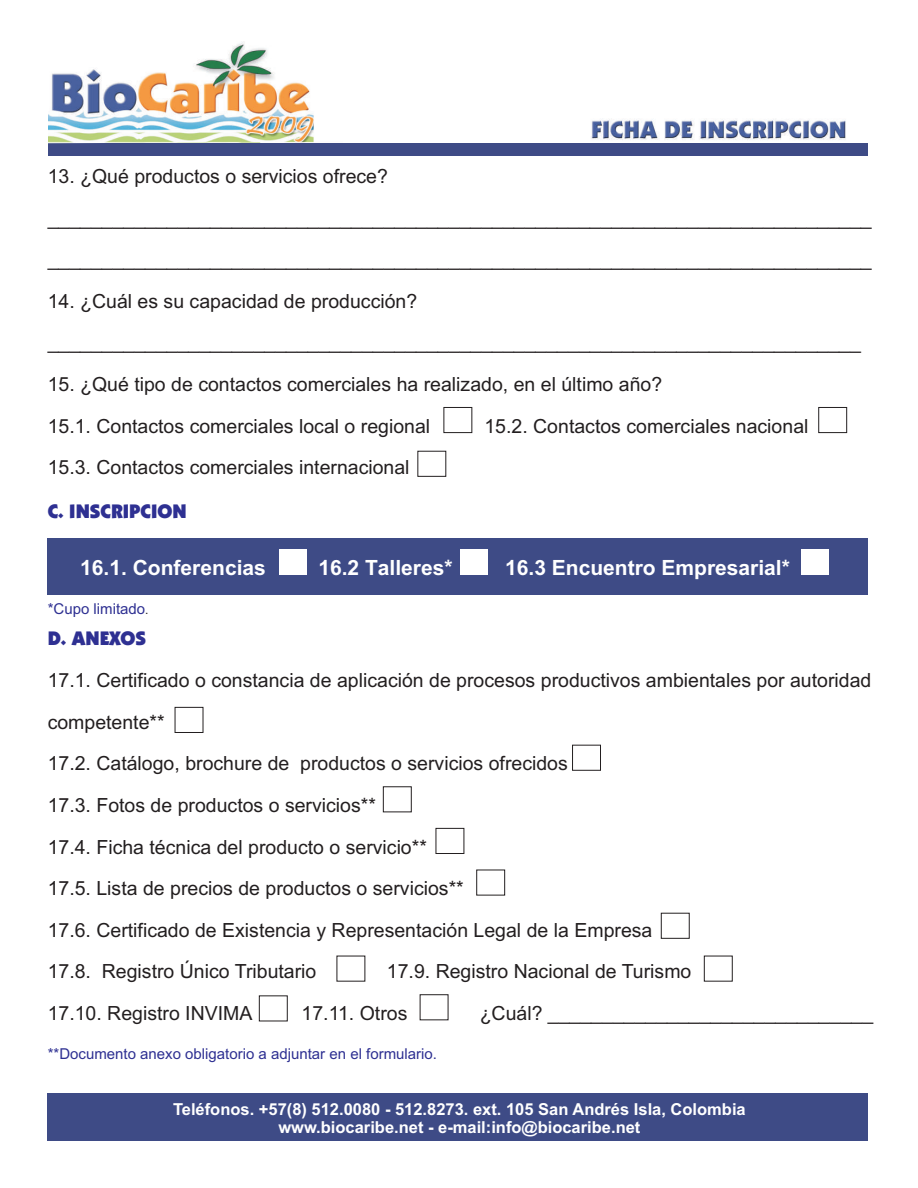
<style>
.page{position:relative;width:918px;height:1188px;background:#fff}
.page>*{position:absolute;margin:0;border:0;box-sizing:border-box;transform-origin:0 0}
.t1{font:700 21px "Arial";color:#fff}
.t2{font:19.5px/41.5px "Arial";color:#231f20}
.t3{font:900 19.5px "Kabel IT Cby BT";color:#2e3092}
.t4{font:700 16.5px/18.5px "Arial";color:#fff;text-align:center}
.t5{font:15px "Arial";color:#2e3092}
.s1{font-size:12px;color:#231f20}
</style>
<div class="page">
<div style="left:48px;top:539px;width:820px;height:56px;background:#3e4b86"></div>
<img style="left:557px;top:119px;width:295px;height:25px">
<div style="left:46px;top:144px;width:822px;height:12px;background:#3e4b86"></div>
<img style="left:48px;top:42px;width:266px;height:101px">
<div style="left:13px;top:32px;width:35px;height:136px;background:#fff"></div>
<div style="left:48px;top:1094px;width:820px;height:47px;background:#3e4b86"></div>
<svg style="left:444px;top:407px;width:28px;height:26px"></svg>
<svg style="left:818px;top:407px;width:29px;height:26px"></svg>
<svg style="left:418px;top:451px;width:28px;height:26px"></svg>
<div style="left:279px;top:550px;width:28px;height:25px;background:#fff"></div>
<div style="left:460px;top:550px;width:28px;height:25px;background:#fff"></div>
<div style="left:801px;top:550px;width:28px;height:25px;background:#fff"></div>
<svg style="left:175px;top:707px;width:28px;height:26px"></svg>
<svg style="left:572px;top:745px;width:29px;height:26px"></svg>
<svg style="left:383px;top:786px;width:29px;height:26px"></svg>
<svg style="left:436px;top:828px;width:28px;height:26px"></svg>
<svg style="left:476px;top:870px;width:29px;height:25px"></svg>
<svg style="left:661px;top:913px;width:29px;height:26px"></svg>
<svg style="left:337px;top:956px;width:28px;height:25px"></svg>
<svg style="left:259px;top:996px;width:29px;height:25px"></svg>
<svg style="left:420px;top:994px;width:28px;height:26px"></svg>
<svg style="left:704px;top:956px;width:29px;height:25px"></svg>
<p class="t2" style="left:48px;top:157px;width:826px">13. ¿Qué productos o servicios ofrece? ____________________________________________________________________________ ____________________________________________________________________________</p>
<p class="t2" style="left:48px;top:282px;width:815px">14. ¿Cuál es su capacidad de producción? ___________________________________________________________________________</p>
<p class="t2" style="left:48px;top:365px;width:616px">15. ¿Qué tipo de contactos comerciales ha realizado, en el último año?<br>15.1. Contactos comerciales local o regional</p>
<p class="t2" style="left:484px;top:407px;width:326px">15.2. Contactos comerciales nacional</p>
<p class="t2" style="left:48px;top:448px;width:363px">15.3. Contactos comerciales internacional</p>
<p class="t3" style="left:48px;top:503px;width:140px">C. INSCRIPCION</p>
<p class="t1" style="left:80px;top:559px;width:187px">16.1. Conferencias</p>
<p class="t1" style="left:318px;top:559px;width:136px">16.2 Talleres*</p>
<p class="t1" style="left:505px;top:559px;width:286px">16.3 Encuentro Empresarial*</p>
<p class="t5" style="left:48px;top:603px;width:102px">*Cupo limitado<span class="s1">.</span></p>
<p class="t3" style="left:48px;top:630px;width:100px">D. ANEXOS</p>
<p class="t2" style="left:48px;top:661px;width:825px">17.1. Certificado o constancia de aplicación de procesos productivos ambientales por autoridad competente**<br>17.2. Catálogo, brochure de productos o servicios ofrecidos<br>17.3. Fotos de productos o servicios**<br>17.4. Ficha técnica del producto o servicio**<br>17.5. Lista de precios de productos o servicios**<br>17.6. Certificado de Existencia y Representación Legal de la Empresa<br>17.8. Registro Único Tributario</p>
<p class="t2" style="left:387px;top:953px;width:306px">17.9. Registro Nacional de Turismo</p>
<p class="t2" style="left:48px;top:994px;width:206px">17.10. Registro INVIMA</p>
<p class="t2" style="left:302px;top:994px;width:107px">17.11. Otros</p>
<p class="t2" style="left:480px;top:994px;width:395px">¿Cuál? ______________________________</p>
<p class="t5" style="left:48px;top:1048px;width:391px">**Documento anexo obligatorio a adjuntar en el formulario.</p>
<p class="t4" style="left:173px;top:1101px;width:574px">Teléfonos. +57(8) 512.0080 - 512.8273. ext. 105 San Andrés Isla, Colombia www.biocaribe.net - e-mail:info@biocaribe.net</p>
</div>
